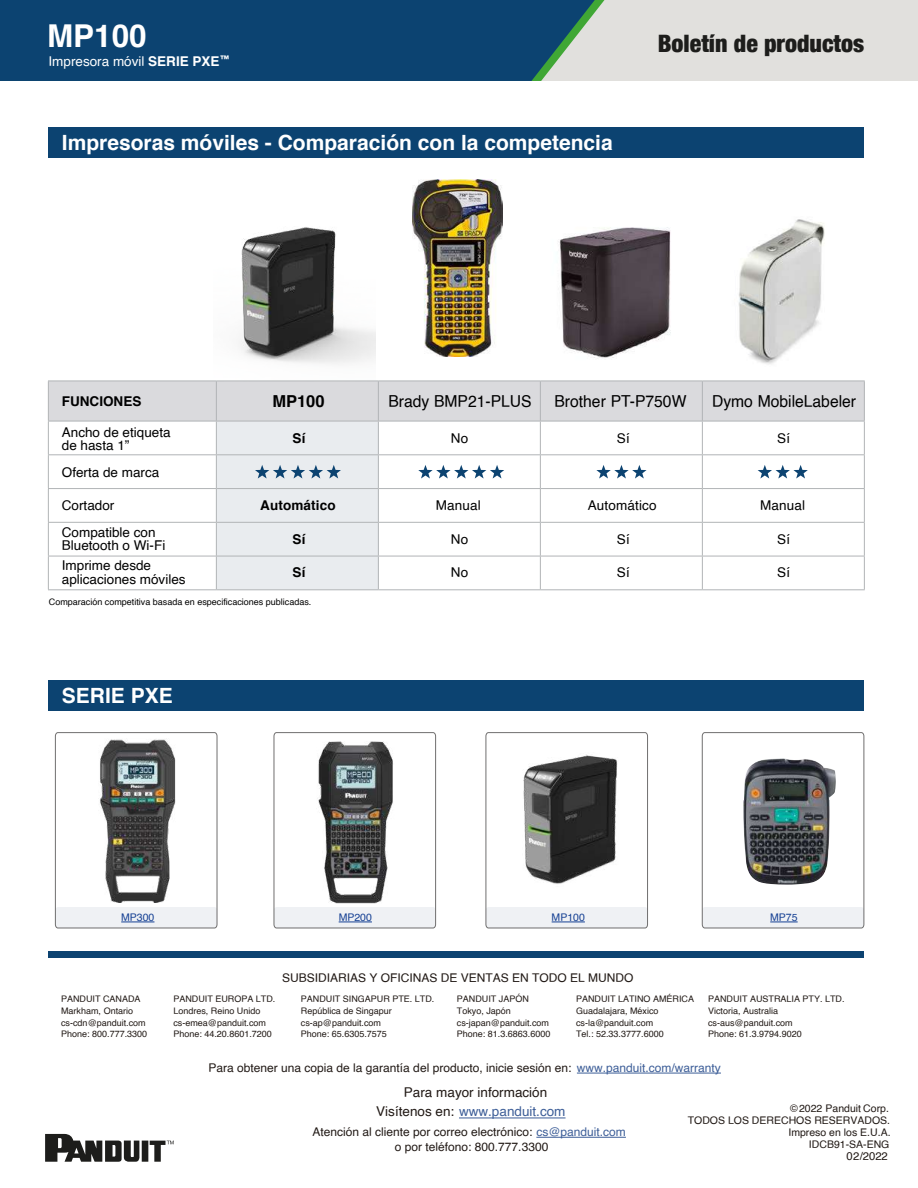
<style>
.page{position:relative;width:918px;height:1188px;background:#fff}
.page>*{position:absolute;margin:0;border:0;box-sizing:border-box;transform-origin:0 0}
.t1{font:700 31.5px "Helvetica";color:#fff}
.t2{font:900 condensed 24px "Helvetica Neue";color:#1d1d1b}
.t3{font:700 21px "Helvetica";color:#fff}
.t4{font:16.5px "Helvetica";color:#000;scale:.95 1}
.t5{font:700 16.5px "Helvetica";color:#000}
.t6{font:13.5px/13.5px "Helvetica";color:#000}
.t7{font:13.5px/19.5px "Helvetica";color:#211915}
.t8{font:700 13.5px "Helvetica";letter-spacing:.01em;color:#000}
.t9{font:13.5px "Helvetica";color:#fff}
.t10{font:12px/15px "Helvetica";color:#211915;text-align:center}
.t11{font:11.25px "Helvetica";color:#211915}
.t12{font:10.5px/12.1px "Helvetica";color:#211915;text-align:right}
.t13{font:10.5px "Helvetica";color:#164194}
.t14{font:9px/11.7px "Helvetica";color:#211915}
.t15{font:9px "Helvetica";color:#000}
.s1{font-weight:700}
.s2{color:#3d5e98}
</style>
<div class="page">
<div style="left:0;top:0;width:918px;height:81px;background:#e1e0dd"></div>
<div style="left:0;top:0;width:595px;height:81px;background:#0c4371"></div>
<div style="left:48px;top:127px;width:815px;height:31px;background:#0c4371"></div>
<div style="left:48px;top:681px;width:815px;height:30px;background:#0c4371"></div>
<div style="left:48px;top:951px;width:815px;height:7px;background:#0c4371"></div>
<svg style="left:45px;top:1134px;width:129px;height:28px"></svg>
<svg style="left:55px;top:732px;width:162px;height:196px"></svg>
<svg style="left:274px;top:732px;width:162px;height:196px"></svg>
<svg style="left:486px;top:732px;width:162px;height:196px"></svg>
<hr style="left:577px;top:1073px;width:144px;height:1px;background:#3d5e98">
<hr style="left:459px;top:1118px;width:107px;height:1px;background:#3d5e98">
<hr style="left:536px;top:1137px;width:90px;height:1px;background:#3d5e98">
<hr style="left:121px;top:922px;width:33px;height:1px;background:#164194">
<hr style="left:339px;top:922px;width:33px;height:1px;background:#164194">
<hr style="left:552px;top:922px;width:33px;height:1px;background:#164194">
<svg style="left:702px;top:732px;width:162px;height:196px"></svg>
<hr style="left:864px;top:381px;width:1px;height:40px;background:#b1b4b6">
<hr style="left:864px;top:421px;width:1px;height:33px;background:#b1b4b6">
<hr style="left:702px;top:454px;width:163px;height:1px;background:#b1b4b6">
<hr style="left:864px;top:455px;width:1px;height:33px;background:#b1b4b6">
<hr style="left:702px;top:488px;width:163px;height:1px;background:#b1b4b6">
<hr style="left:864px;top:489px;width:1px;height:33px;background:#b1b4b6">
<hr style="left:702px;top:522px;width:163px;height:1px;background:#b1b4b6">
<hr style="left:864px;top:523px;width:1px;height:33px;background:#b1b4b6">
<hr style="left:864px;top:556px;width:1px;height:33px;background:#b1b4b6">
<hr style="left:702px;top:589px;width:163px;height:1px;background:#b1b4b6">
<svg style="left:48px;top:381px;width:816px;height:209px"></svg>
<img style="left:743px;top:758px;width:93px;height:127px">
<img style="left:506px;top:753px;width:142px;height:156px">
<img style="left:294px;top:737px;width:124px;height:169px">
<img style="left:82px;top:738px;width:114px;height:165px">
<img style="left:213px;top:227px;width:162px;height:155px">
<img style="left:558px;top:227px;width:113px;height:132px">
<img style="left:738px;top:219px;width:87px;height:145px">
<img style="left:412px;top:180px;width:90px;height:176px">
<h1 class="t1" style="left:47px;top:11px;width:101px">MP100</h1>
<h3 class="t9" style="left:49px;top:51px;width:183px">Impresora móvil <span class="s1">SERIE PXE</span><sup>™</sup></h3>
<h3 class="t3" style="left:62px;top:125px;width:552px">Impresoras móviles - Comparación con la competencia</h3>
<h2 class="t2" style="left:658px;top:29px;width:208px">Boletín de productos</h2>
<h3 class="t8" style="left:62px;top:390px;width:81px">FUNCIONES</h3>
<h3 class="t5" style="left:272px;top:388px;width:54px">MP100</h3>
<h3 class="t4" style="left:388px;top:389px;width:152px">Brady BMP21-PLUS</h3>
<h3 class="t4" style="left:555px;top:389px;width:140px">Brother PT-P750W</h3>
<h3 class="t4" style="left:712px;top:389px;width:153px">Dymo MobileLabeler</h3>
<h3 class="t6" style="left:62px;top:426px;width:110px">Ancho de etiqueta de hasta 1”</h3>
<h3 class="t8" style="left:293px;top:427px;width:15px">Sí</h3>
<h3 class="t6" style="left:617px;top:432px;width:15px">Sí</h3>
<h3 class="t6" style="left:777px;top:432px;width:15px">Sí</h3>
<h3 class="t6" style="left:451px;top:432px;width:19px">No</h3>
<h3 class="t6" style="left:62px;top:466px;width:99px">Oferta de marca</h3>
<h3 class="t6" style="left:62px;top:499px;width:54px">Cortador</h3>
<h3 class="t8" style="left:260px;top:495px;width:77px">Automático</h3>
<h3 class="t6" style="left:62px;top:526px;width:105px">Compatible con<br>Bluetooth o Wi-Fi</h3>
<h3 class="t6" style="left:62px;top:559px;width:125px">Imprime desde aplicaciones móviles</h3>
<h3 class="t8" style="left:293px;top:528px;width:15px">Sí</h3>
<h3 class="t8" style="left:293px;top:561px;width:15px">Sí</h3>
<p class="t15" style="left:49px;top:595px;width:264px">Comparación competitiva basada en especificaciones publicadas.</p>
<h3 class="t3" style="left:62px;top:679px;width:112px">SERIE PXE</h3>
<h3 class="t6" style="left:436px;top:499px;width:46px">Manual</h3>
<h3 class="t6" style="left:451px;top:532px;width:19px">No</h3>
<h3 class="t6" style="left:451px;top:566px;width:19px">No</h3>
<h3 class="t6" style="left:588px;top:499px;width:70px">Automático</h3>
<h3 class="t6" style="left:617px;top:532px;width:15px">Sí</h3>
<h3 class="t6" style="left:617px;top:566px;width:15px">Sí</h3>
<h3 class="t6" style="left:760px;top:499px;width:46px">Manual</h3>
<h3 class="t6" style="left:777px;top:532px;width:15px">Sí</h3>
<h3 class="t6" style="left:777px;top:566px;width:15px">Sí</h3>
<p class="t13" style="left:121px;top:909px;width:35px">MP300</p>
<p class="t13" style="left:339px;top:909px;width:35px">MP200</p>
<p class="t13" style="left:552px;top:909px;width:35px">MP100</p>
<p class="t13" style="left:770px;top:909px;width:29px">MP75</p>
<h3 class="t10" style="left:282px;top:970px;width:353px">SUBSIDIARIAS Y OFICINAS DE VENTAS EN TODO EL MUNDO</h3>
<p class="t14" style="left:61px;top:994px;width:88px">PANDUIT CANADA<br>Markham, Ontario cs-cdn@panduit.com<br>Phone: 800.777.3300</p>
<p class="t14" style="left:173px;top:994px;width:104px">PANDUIT EUROPA LTD.<br>Londres, Reino Unido cs-emea@panduit.com<br>Phone: 44.20.8601.7200</p>
<p class="t14" style="left:301px;top:994px;width:135px">PANDUIT SINGAPUR PTE. LTD.<br>República de Singapur cs-ap@panduit.com<br>Phone: 65.6305.7575</p>
<p class="t14" style="left:457px;top:994px;width:95px">PANDUIT JAPÓN<br>Tokyo, Japón cs-japan@panduit.com<br>Phone: 81.3.6863.6000</p>
<p class="t14" style="left:576px;top:994px;width:120px">PANDUIT LATINO AMÉRICA<br>Guadalajara, México cs-la@panduit.com<br>Tel.: 52.33.3777.6000</p>
<p class="t14" style="left:708px;top:994px;width:138px">PANDUIT AUSTRALIA PTY. LTD.<br>Victoria, Australia cs-aus@panduit.com<br>Phone: 61.3.9794.9020</p>
<h3 class="t10" style="left:209px;top:1060px;width:514px">Para obtener una copia de la garantía del producto, inicie sesión en: <span class="s2">www.panduit.com/warranty</span></h3>
<h3 class="t7" style="left:376px;top:1083px;width:191px;text-indent:28px">Para mayor información<br>Visítenos en: <span class="s2">www.panduit.com</span></h3>
<h3 class="t10" style="left:312px;top:1124px;width:315px">Atención al cliente por correo electrónico: <span class="s2">cs@panduit.com </span>o por teléfono: 800.777.3300</h3>
<p class="t12" style="left:688px;top:1103px;width:204px">©2022 Panduit Corp.<br>TODOS LOS DERECHOS RESERVADOS.<br>Impreso en los E.U.A.<br>IDCB91-SA-ENG</p>
<p class="t11" style="left:847px;top:1148px;width:43px">02/2022</p>
</div>
